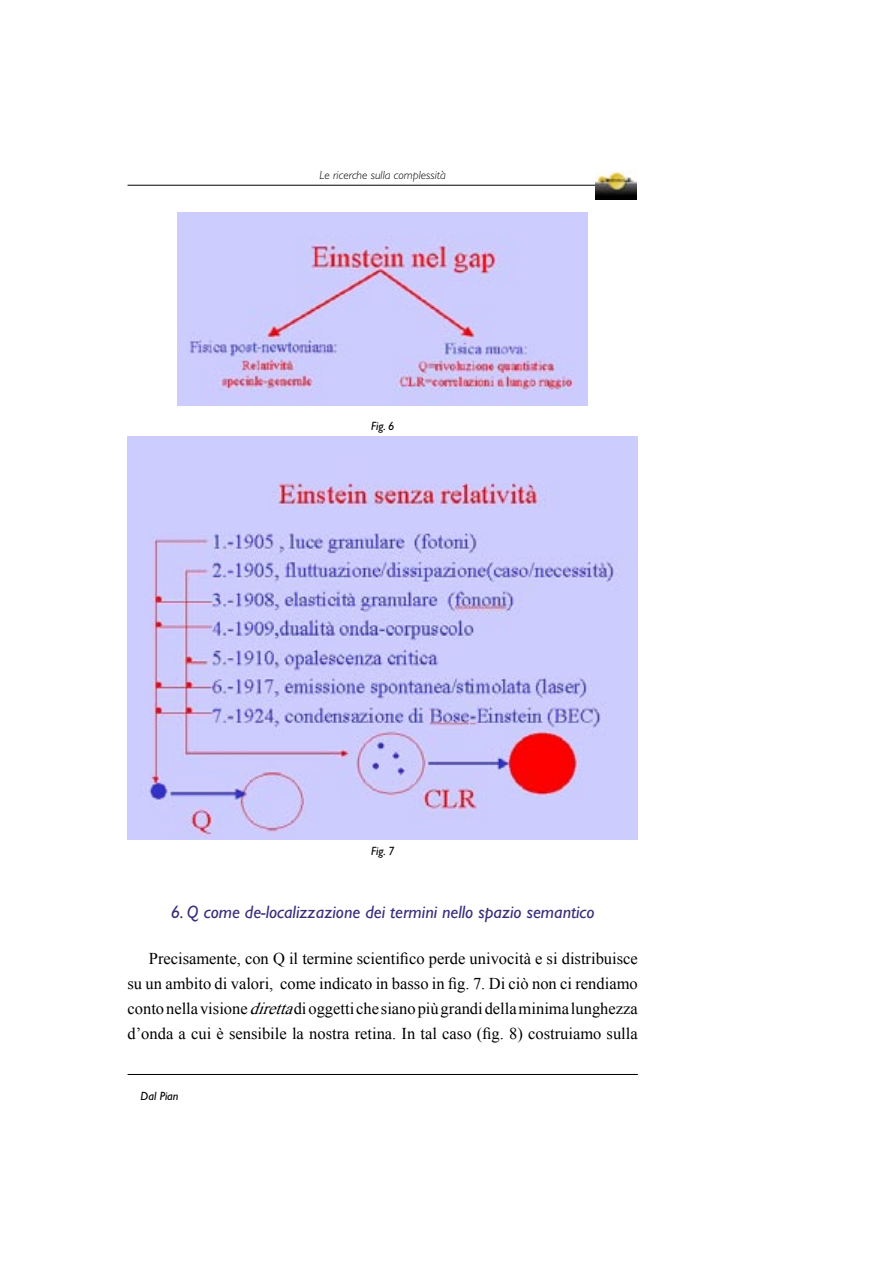
<style>
.page{position:relative;width:893px;height:1263px;background:#fff}
.page>*{position:absolute;margin:0;border:0;box-sizing:border-box;transform-origin:0 0}
.sottotitolo{font:italic 18px "Gill Sans";color:#392e7a}
.corpo_testo{font:16.5px/24.8px "Times New Roman";color:#000;text-align:justify}
.t1{font:italic 300 12px "Gill Sans";color:#000}
.didascalie{font:italic 12px "Gill Sans";color:#000}
.s1{font-style:italic}
</style>
<div class="page">
<hr style="left:128px;top:1074px;width:510px;height:1px;background:#000">
<hr style="left:128px;top:185px;width:467px;height:1px;background:#000">
<img style="left:595px;top:171px;width:41px;height:29px">
<img style="left:177px;top:213px;width:411px;height:192px">
<img style="left:128px;top:436px;width:510px;height:404px">
<p class="t1" style="left:319px;top:168px;width:128px">Le ricerche sulla complessità</p>
<p class="didascalie" style="left:371px;top:419px;width:25px">Fig. 6</p>
<p class="didascalie" style="left:371px;top:844px;width:25px">Fig. 7</p>
<p class="sottotitolo" style="left:171px;top:902px;width:425px">6. Q come de-localizzazione dei termini nello spazio semantico</p>
<p class="corpo_testo" style="left:128px;top:946px;width:512px;text-indent:21px">Precisamente, con Q il termine scientifico perde univocità e si distribuisce su un ambito di valori, come indicato in basso in fig. 7. Di ciò non ci rendiamo conto nella visione <span class="s1">diretta</span>di oggetti che siano più grandi della minima lunghezza d’onda a cui è sensibile la nostra retina. In tal caso (fig. 8) costruiamo sulla</p>
<p class="didascalie" style="left:141px;top:1089px;width:39px">Dal Pian</p>
</div>
